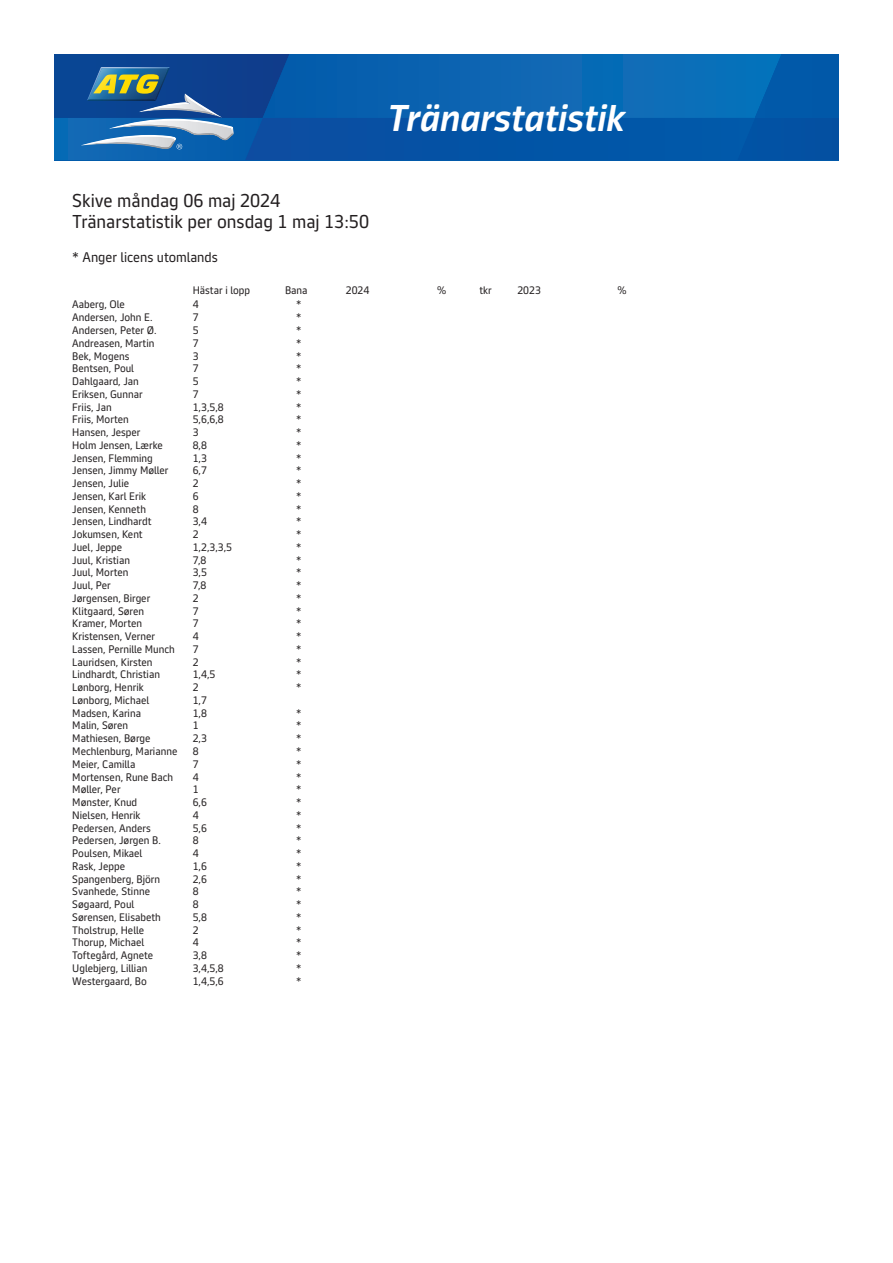
<style>
.page{position:relative;width:893px;height:1263px;background:#fff}
.page>*{position:absolute;margin:0;border:0;box-sizing:border-box;transform-origin:0 0}
.t1{font:italic 700 36px "ATG Text";color:#fff}
.t2{font:18px/21.6px "ATG Text";color:#231f20}
.t3{font:13.5px "ATG Text";color:#231f20}
.t4{font:10.5px "ATG Text";color:#231f20}
</style>
<div class="page">
<svg style="left:54px;top:54px;width:785px;height:106px;background:#105ea8"></svg>
<h1 class="t1" style="left:387px;top:100px;width:239px">Tränarstatistik</h1>
<h2 class="t2" style="left:72px;top:190px;width:298px">Skive måndag 06 maj 2024<br>Tränarstatistik per onsdag 1 maj 13:50</h2>
<p class="t3" style="left:72px;top:250px;width:147px">* Anger licens utomlands</p>
<p class="t4" style="left:193px;top:285px;width:59px">Hästar i lopp</p>
<p class="t4" style="left:285px;top:285px;width:24px">Bana</p>
<p class="t4" style="left:346px;top:285px;width:25px">2024</p>
<p class="t4" style="left:437px;top:285px;width:11px">%</p>
<p class="t4" style="left:479px;top:285px;width:14px">tkr</p>
<p class="t4" style="left:517px;top:285px;width:25px">2023</p>
<p class="t4" style="left:618px;top:285px;width:11px">%</p>
<p class="t4" style="left:72px;top:299px;width:54px">Aaberg, Ole</p>
<p class="t4" style="left:193px;top:299px;width:7px">4</p>
<p class="t4" style="left:296px;top:299px;width:7px">*</p>
<p class="t4" style="left:72px;top:312px;width:82px">Andersen, John E.</p>
<p class="t4" style="left:193px;top:312px;width:7px">7</p>
<p class="t4" style="left:296px;top:312px;width:7px">*</p>
<p class="t4" style="left:72px;top:325px;width:86px">Andersen, Peter Ø.</p>
<p class="t4" style="left:193px;top:325px;width:7px">5</p>
<p class="t4" style="left:296px;top:325px;width:7px">*</p>
<p class="t4" style="left:72px;top:338px;width:84px">Andreasen, Martin</p>
<p class="t4" style="left:193px;top:338px;width:7px">7</p>
<p class="t4" style="left:296px;top:338px;width:7px">*</p>
<p class="t4" style="left:72px;top:350px;width:59px">Bek, Mogens</p>
<p class="t4" style="left:193px;top:350px;width:7px">3</p>
<p class="t4" style="left:296px;top:350px;width:7px">*</p>
<p class="t4" style="left:72px;top:363px;width:63px">Bentsen, Poul</p>
<p class="t4" style="left:193px;top:363px;width:7px">7</p>
<p class="t4" style="left:296px;top:363px;width:7px">*</p>
<p class="t4" style="left:72px;top:376px;width:68px">Dahlgaard, Jan</p>
<p class="t4" style="left:193px;top:376px;width:7px">5</p>
<p class="t4" style="left:296px;top:376px;width:7px">*</p>
<p class="t4" style="left:72px;top:389px;width:72px">Eriksen, Gunnar</p>
<p class="t4" style="left:193px;top:389px;width:7px">7</p>
<p class="t4" style="left:296px;top:389px;width:7px">*</p>
<p class="t4" style="left:72px;top:401px;width:41px">Friis, Jan</p>
<p class="t4" style="left:193px;top:401px;width:32px">1,3,5,8</p>
<p class="t4" style="left:296px;top:401px;width:7px">*</p>
<p class="t4" style="left:72px;top:414px;width:58px">Friis, Morten</p>
<p class="t4" style="left:193px;top:414px;width:32px">5,6,6,8</p>
<p class="t4" style="left:296px;top:414px;width:7px">*</p>
<p class="t4" style="left:72px;top:427px;width:70px">Hansen, Jesper</p>
<p class="t4" style="left:193px;top:427px;width:7px">3</p>
<p class="t4" style="left:296px;top:427px;width:7px">*</p>
<p class="t4" style="left:72px;top:440px;width:92px">Holm Jensen, Lærke</p>
<p class="t4" style="left:193px;top:440px;width:16px">8,8</p>
<p class="t4" style="left:296px;top:440px;width:7px">*</p>
<p class="t4" style="left:72px;top:452px;width:82px">Jensen, Flemming</p>
<p class="t4" style="left:193px;top:452px;width:16px">1,3</p>
<p class="t4" style="left:296px;top:452px;width:7px">*</p>
<p class="t4" style="left:72px;top:465px;width:98px">Jensen, Jimmy Møller</p>
<p class="t4" style="left:193px;top:465px;width:16px">6,7</p>
<p class="t4" style="left:296px;top:465px;width:7px">*</p>
<p class="t4" style="left:72px;top:478px;width:58px">Jensen, Julie</p>
<p class="t4" style="left:193px;top:478px;width:7px">2</p>
<p class="t4" style="left:296px;top:478px;width:7px">*</p>
<p class="t4" style="left:72px;top:491px;width:75px">Jensen, Karl Erik</p>
<p class="t4" style="left:193px;top:491px;width:7px">6</p>
<p class="t4" style="left:296px;top:491px;width:7px">*</p>
<p class="t4" style="left:72px;top:503px;width:75px">Jensen, Kenneth</p>
<p class="t4" style="left:193px;top:503px;width:7px">8</p>
<p class="t4" style="left:296px;top:503px;width:7px">*</p>
<p class="t4" style="left:72px;top:516px;width:81px">Jensen, Lindhardt</p>
<p class="t4" style="left:193px;top:516px;width:16px">3,4</p>
<p class="t4" style="left:296px;top:516px;width:7px">*</p>
<p class="t4" style="left:72px;top:529px;width:72px">Jokumsen, Kent</p>
<p class="t4" style="left:193px;top:529px;width:7px">2</p>
<p class="t4" style="left:296px;top:529px;width:7px">*</p>
<p class="t4" style="left:72px;top:542px;width:51px">Juel, Jeppe</p>
<p class="t4" style="left:193px;top:542px;width:41px">1,2,3,3,5</p>
<p class="t4" style="left:296px;top:542px;width:7px">*</p>
<p class="t4" style="left:72px;top:554px;width:59px">Juul, Kristian</p>
<p class="t4" style="left:193px;top:554px;width:15px">7,8</p>
<p class="t4" style="left:296px;top:554px;width:7px">*</p>
<p class="t4" style="left:72px;top:567px;width:58px">Juul, Morten</p>
<p class="t4" style="left:193px;top:567px;width:16px">3,5</p>
<p class="t4" style="left:296px;top:567px;width:7px">*</p>
<p class="t4" style="left:72px;top:580px;width:40px">Juul, Per</p>
<p class="t4" style="left:193px;top:580px;width:15px">7,8</p>
<p class="t4" style="left:296px;top:580px;width:7px">*</p>
<p class="t4" style="left:72px;top:593px;width:80px">Jørgensen, Birger</p>
<p class="t4" style="left:193px;top:593px;width:7px">2</p>
<p class="t4" style="left:296px;top:593px;width:7px">*</p>
<p class="t4" style="left:72px;top:605px;width:73px">Klitgaard, Søren</p>
<p class="t4" style="left:193px;top:605px;width:7px">7</p>
<p class="t4" style="left:296px;top:605px;width:7px">*</p>
<p class="t4" style="left:72px;top:618px;width:71px">Kramer, Morten</p>
<p class="t4" style="left:193px;top:618px;width:7px">7</p>
<p class="t4" style="left:296px;top:618px;width:7px">*</p>
<p class="t4" style="left:72px;top:631px;width:84px">Kristensen, Verner</p>
<p class="t4" style="left:193px;top:631px;width:7px">4</p>
<p class="t4" style="left:296px;top:631px;width:7px">*</p>
<p class="t4" style="left:72px;top:644px;width:104px">Lassen, Pernille Munch</p>
<p class="t4" style="left:193px;top:644px;width:7px">7</p>
<p class="t4" style="left:296px;top:644px;width:7px">*</p>
<p class="t4" style="left:72px;top:656px;width:82px">Lauridsen, Kirsten</p>
<p class="t4" style="left:193px;top:656px;width:7px">2</p>
<p class="t4" style="left:296px;top:656px;width:7px">*</p>
<p class="t4" style="left:72px;top:669px;width:89px">Lindhardt, Christian</p>
<p class="t4" style="left:193px;top:669px;width:24px">1,4,5</p>
<p class="t4" style="left:296px;top:669px;width:7px">*</p>
<p class="t4" style="left:72px;top:682px;width:73px">Lønborg, Henrik</p>
<p class="t4" style="left:193px;top:682px;width:7px">2</p>
<p class="t4" style="left:296px;top:682px;width:7px">*</p>
<p class="t4" style="left:72px;top:695px;width:78px">Lønborg, Michael</p>
<p class="t4" style="left:193px;top:695px;width:16px">1,7</p>
<p class="t4" style="left:72px;top:707px;width:70px">Madsen, Karina</p>
<p class="t4" style="left:193px;top:707px;width:16px">1,8</p>
<p class="t4" style="left:296px;top:707px;width:7px">*</p>
<p class="t4" style="left:72px;top:720px;width:57px">Malin, Søren</p>
<p class="t4" style="left:193px;top:720px;width:7px">1</p>
<p class="t4" style="left:296px;top:720px;width:7px">*</p>
<p class="t4" style="left:72px;top:733px;width:80px">Mathiesen, Børge</p>
<p class="t4" style="left:193px;top:733px;width:16px">2,3</p>
<p class="t4" style="left:296px;top:733px;width:7px">*</p>
<p class="t4" style="left:72px;top:746px;width:107px">Mechlenburg, Marianne</p>
<p class="t4" style="left:193px;top:746px;width:7px">8</p>
<p class="t4" style="left:296px;top:746px;width:7px">*</p>
<p class="t4" style="left:72px;top:759px;width:65px">Meier, Camilla</p>
<p class="t4" style="left:193px;top:759px;width:7px">7</p>
<p class="t4" style="left:296px;top:759px;width:7px">*</p>
<p class="t4" style="left:72px;top:771px;width:102px">Mortensen, Rune Bach</p>
<p class="t4" style="left:193px;top:771px;width:7px">4</p>
<p class="t4" style="left:296px;top:771px;width:7px">*</p>
<p class="t4" style="left:72px;top:784px;width:50px">Møller, Per</p>
<p class="t4" style="left:193px;top:784px;width:7px">1</p>
<p class="t4" style="left:296px;top:784px;width:7px">*</p>
<p class="t4" style="left:72px;top:797px;width:66px">Mønster, Knud</p>
<p class="t4" style="left:193px;top:797px;width:16px">6,6</p>
<p class="t4" style="left:296px;top:797px;width:7px">*</p>
<p class="t4" style="left:72px;top:810px;width:70px">Nielsen, Henrik</p>
<p class="t4" style="left:193px;top:810px;width:7px">4</p>
<p class="t4" style="left:296px;top:810px;width:7px">*</p>
<p class="t4" style="left:72px;top:822px;width:80px">Pedersen, Anders</p>
<p class="t4" style="left:193px;top:822px;width:16px">5,6</p>
<p class="t4" style="left:296px;top:822px;width:7px">*</p>
<p class="t4" style="left:72px;top:835px;width:90px">Pedersen, Jørgen B.</p>
<p class="t4" style="left:193px;top:835px;width:7px">8</p>
<p class="t4" style="left:296px;top:835px;width:7px">*</p>
<p class="t4" style="left:72px;top:848px;width:72px">Poulsen, Mikael</p>
<p class="t4" style="left:193px;top:848px;width:7px">4</p>
<p class="t4" style="left:296px;top:848px;width:7px">*</p>
<p class="t4" style="left:72px;top:861px;width:54px">Rask, Jeppe</p>
<p class="t4" style="left:193px;top:861px;width:16px">1,6</p>
<p class="t4" style="left:296px;top:861px;width:7px">*</p>
<p class="t4" style="left:72px;top:873px;width:89px">Spangenberg, Björn</p>
<p class="t4" style="left:193px;top:873px;width:16px">2,6</p>
<p class="t4" style="left:296px;top:873px;width:7px">*</p>
<p class="t4" style="left:72px;top:886px;width:79px">Svanhede, Stinne</p>
<p class="t4" style="left:193px;top:886px;width:7px">8</p>
<p class="t4" style="left:296px;top:886px;width:7px">*</p>
<p class="t4" style="left:72px;top:899px;width:64px">Søgaard, Poul</p>
<p class="t4" style="left:193px;top:899px;width:7px">8</p>
<p class="t4" style="left:296px;top:899px;width:7px">*</p>
<p class="t4" style="left:72px;top:912px;width:90px">Sørensen, Elisabeth</p>
<p class="t4" style="left:193px;top:912px;width:16px">5,8</p>
<p class="t4" style="left:296px;top:912px;width:7px">*</p>
<p class="t4" style="left:72px;top:924px;width:73px">Tholstrup, Helle</p>
<p class="t4" style="left:193px;top:924px;width:7px">2</p>
<p class="t4" style="left:296px;top:924px;width:7px">*</p>
<p class="t4" style="left:72px;top:937px;width:73px">Thorup, Michael</p>
<p class="t4" style="left:193px;top:937px;width:7px">4</p>
<p class="t4" style="left:296px;top:937px;width:7px">*</p>
<p class="t4" style="left:72px;top:950px;width:82px">Toftegård, Agnete</p>
<p class="t4" style="left:193px;top:950px;width:16px">3,8</p>
<p class="t4" style="left:296px;top:950px;width:7px">*</p>
<p class="t4" style="left:72px;top:963px;width:77px">Uglebjerg, Lillian</p>
<p class="t4" style="left:193px;top:963px;width:32px">3,4,5,8</p>
<p class="t4" style="left:296px;top:963px;width:7px">*</p>
<p class="t4" style="left:72px;top:975px;width:76px">Westergaard, Bo</p>
<p class="t4" style="left:193px;top:975px;width:32px">1,4,5,6</p>
<p class="t4" style="left:296px;top:975px;width:7px">*</p>
</div>
